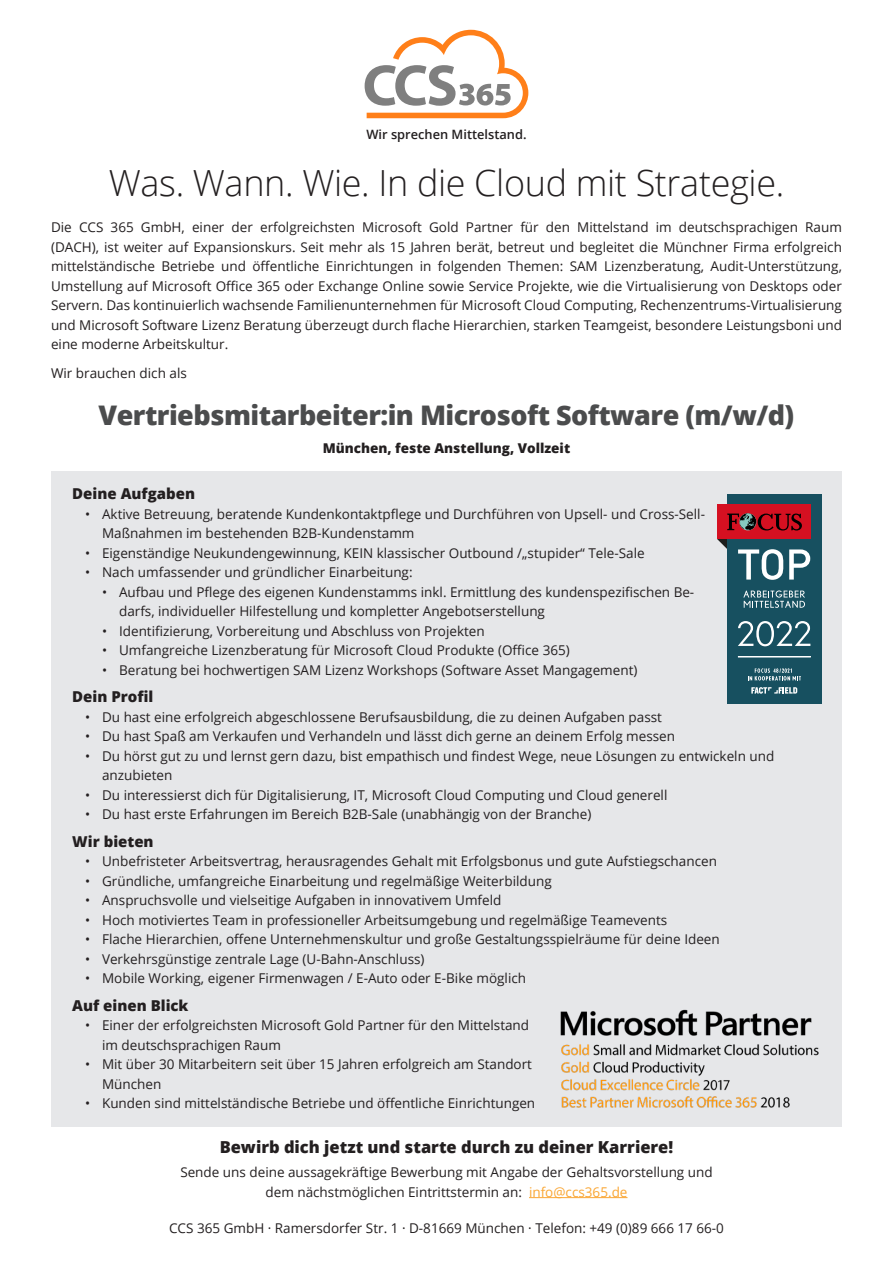
<style>
.page{position:relative;width:893px;height:1263px;background:#fff}
.page>*{position:absolute;margin:0;border:0;box-sizing:border-box;transform-origin:0 0}
.t1{font:300 36px "Open Sans";letter-spacing:-.01em;color:#231f20}
.Head_Bold{font:800 27px "Open Sans";letter-spacing:-.02em;color:#4b4c4d}
.t2{font:800 16.5px "Open Sans";color:#231f20}
.fett{font:800 15px "Open Sans";color:#231f20}
.copy{font:13.5px/19.5px "Open Sans";color:#231f20}
.copy-2{font:800 13.5px "Open Sans";color:#231f20}
.t3{font:600 12.9px "Open Sans";color:#231f20}
.s1{color:#faa633}
</style>
<div class="page">
<hr style="left:529px;top:1197px;width:98px;height:1px;background:#faa633">
<svg style="left:365px;top:30px;width:163px;height:88px"></svg>
<div style="left:51px;top:471px;width:791px;height:656px;background:#e6e7e9"></div>
<img style="left:560px;top:1010px;width:259px;height:98px">
<div style="left:727px;top:494px;width:94px;height:210px;background:#175060"></div>
<hr style="left:738px;top:656px;width:73px;height:1px;background:#fff">
<svg style="left:743px;top:590px;width:62px;height:18px"></svg>
<div style="left:717px;top:504px;width:94px;height:35px;background:#d51021"></div>
<svg style="left:717px;top:513px;width:93px;height:67px"></svg>
<svg style="left:751px;top:687px;width:46px;height:7px"></svg>
<svg style="left:738px;top:621px;width:72px;height:25px"></svg>
<svg style="left:748px;top:668px;width:53px;height:12px"></svg>
<p class="t3" style="left:366px;top:126px;width:162px">Wir sprechen Mittelstand.</p>
<h1 class="t1" style="left:109px;top:158px;width:677px">Was. Wann. Wie. In die Cloud mit Strategie.</h1>
<p class="copy" style="left:51px;top:217px;width:792px;text-align:justify">Die CCS 365 GmbH, einer der erfolgreichsten Microsoft Gold Partner für den Mittelstand im deutschsprachigen Raum (DACH), ist weiter auf Expansionskurs. Seit mehr als 15 Jahren berät, betreut und begleitet die Münchner Firma erfolgreich mittelständische Betriebe und öffentliche Einrichtungen in folgenden Themen: SAM Lizenzberatung, Audit-Unterstützung, Umstellung auf Microsoft Office 365 oder Exchange Online sowie Service Projekte, wie die Virtualisierung von Desktops oder Servern. Das kontinuierlich wachsende Familienunternehmen für Microsoft Cloud Computing, Rechenzentrums-Virtualisierung und Microsoft Software Lizenz Beratung überzeugt durch flache Hierarchien, starken Teamgeist, besondere Leistungsboni und eine moderne Arbeitskultur.</p>
<p class="copy" style="left:51px;top:363px;width:137px">Wir brauchen dich als</p>
<p class="Head_Bold" style="left:99px;top:395px;width:697px">Vertriebsmitarbeiter:in Microsoft Software (m/w/d)</p>
<p class="copy-2" style="left:323px;top:438px;width:249px">München, feste Anstellung, Vollzeit</p>
<p class="fett" style="left:72px;top:483px;width:124px">Deine Aufgaben</p>
<p class="copy" style="left:102px;top:504px;width:604px;text-indent:-17px">• Aktive Betreuung, beratende Kundenkontaktpflege und Durchführen von Upsell- und Cross-Sell-<br>Maßnahmen im bestehenden B2B-Kundenstamm</p>
<p class="copy" style="left:85px;top:543px;width:561px">• Eigenständige Neukundengewinnung, KEIN klassischer Outbound /„stupider“ Tele-Sale</p>
<p class="copy" style="left:85px;top:562px;width:329px">• Nach umfassender und gründlicher Einarbeitung:</p>
<p class="copy" style="left:119px;top:582px;width:577px;text-indent:-17px">• Aufbau und Pflege des eigenen Kundenstamms inkl. Ermittlung des kundenspezifischen Be&shy;darfs, individueller Hilfestellung und kompletter Angebotserstellung</p>
<p class="copy" style="left:102px;top:621px;width:384px">• Identifizierung, Vorbereitung und Abschluss von Projekten</p>
<p class="copy" style="left:102px;top:640px;width:469px">• Umfangreiche Lizenzberatung für Microsoft Cloud Produkte (Office 365)</p>
<p class="copy" style="left:102px;top:660px;width:537px">• Beratung bei hochwertigen SAM Lizenz Workshops (Software Asset Mangagement)</p>
<p class="fett" style="left:72px;top:685px;width:83px">Dein Profil</p>
<p class="copy" style="left:85px;top:707px;width:578px">• Du hast eine erfolgreich abgeschlossene Berufsausbildung, die zu deinen Aufgaben passt</p>
<p class="copy" style="left:85px;top:726px;width:592px">• Du hast Spaß am Verkaufen und Verhandeln und lässt dich gerne an deinem Erfolg messen</p>
<p class="copy" style="left:102px;top:746px;width:674px;text-indent:-17px">• Du hörst gut zu und lernst gern dazu, bist empathisch und findest Wege, neue Lösungen zu entwickeln und anzubieten</p>
<p class="copy" style="left:85px;top:785px;width:584px">• Du interessierst dich für Digitalisierung, IT, Microsoft Cloud Computing und Cloud generell</p>
<p class="copy" style="left:85px;top:804px;width:508px">• Du hast erste Erfahrungen im Bereich B2B-Sale (unabhängig von der Branche)</p>
<p class="fett" style="left:72px;top:830px;width:83px">Wir bieten</p>
<p class="copy" style="left:85px;top:851px;width:633px">• Unbefristeter Arbeitsvertrag, herausragendes Gehalt mit Erfolgsbonus und gute Aufstiegschancen</p>
<p class="copy" style="left:85px;top:871px;width:468px">• Gründliche, umfangreiche Einarbeitung und regelmäßige Weiterbildung</p>
<p class="copy" style="left:85px;top:890px;width:418px">• Anspruchsvolle und vielseitige Aufgaben in innovativem Umfeld</p>
<p class="copy" style="left:85px;top:910px;width:584px">• Hoch motiviertes Team in professioneller Arbeitsumgebung und regelmäßige Teamevents</p>
<p class="copy" style="left:85px;top:929px;width:636px">• Flache Hierarchien, offene Unternehmenskultur und große Gestaltungsspielräume für deine Ideen</p>
<p class="copy" style="left:85px;top:949px;width:341px">• Verkehrsgünstige zentrale Lage (U-Bahn-Anschluss)</p>
<p class="copy" style="left:85px;top:968px;width:443px">• Mobile Working, eigener Firmenwagen / E-Auto oder E-Bike möglich</p>
<p class="fett" style="left:72px;top:994px;width:118px">Auf einen Blick</p>
<p class="copy" style="left:102px;top:1015px;width:429px;text-indent:-17px">• Einer der erfolgreichsten Microsoft Gold Partner für den Mittelstand im deutschsprachigen Raum</p>
<p class="copy" style="left:102px;top:1054px;width:431px;text-indent:-17px">• Mit über 30 Mitarbeitern seit über 15 Jahren erfolgreich am Standort<br>München</p>
<p class="copy" style="left:85px;top:1093px;width:452px">• Kunden sind mittelständische Betriebe und öffentliche Einrichtungen</p>
<p class="t2" style="left:220px;top:1135px;width:455px">Bewirb dich jetzt und starte durch zu deiner Karriere!</p>
<p class="copy" style="left:180px;top:1162px;width:534px;text-align:center">Sende uns deine aussagekräftige Bewerbung mit Angabe der Gehaltsvorstellung und dem nächstmöglichen Eintrittstermin an: <span class="s1">info@ccs365.de</span></p>
<p class="copy" style="left:169px;top:1218px;width:556px">CCS 365 GmbH · Ramersdorfer Str. 1 · D-81669 München · Telefon: +49 (0)89 666 17 66-0</p>
</div>
